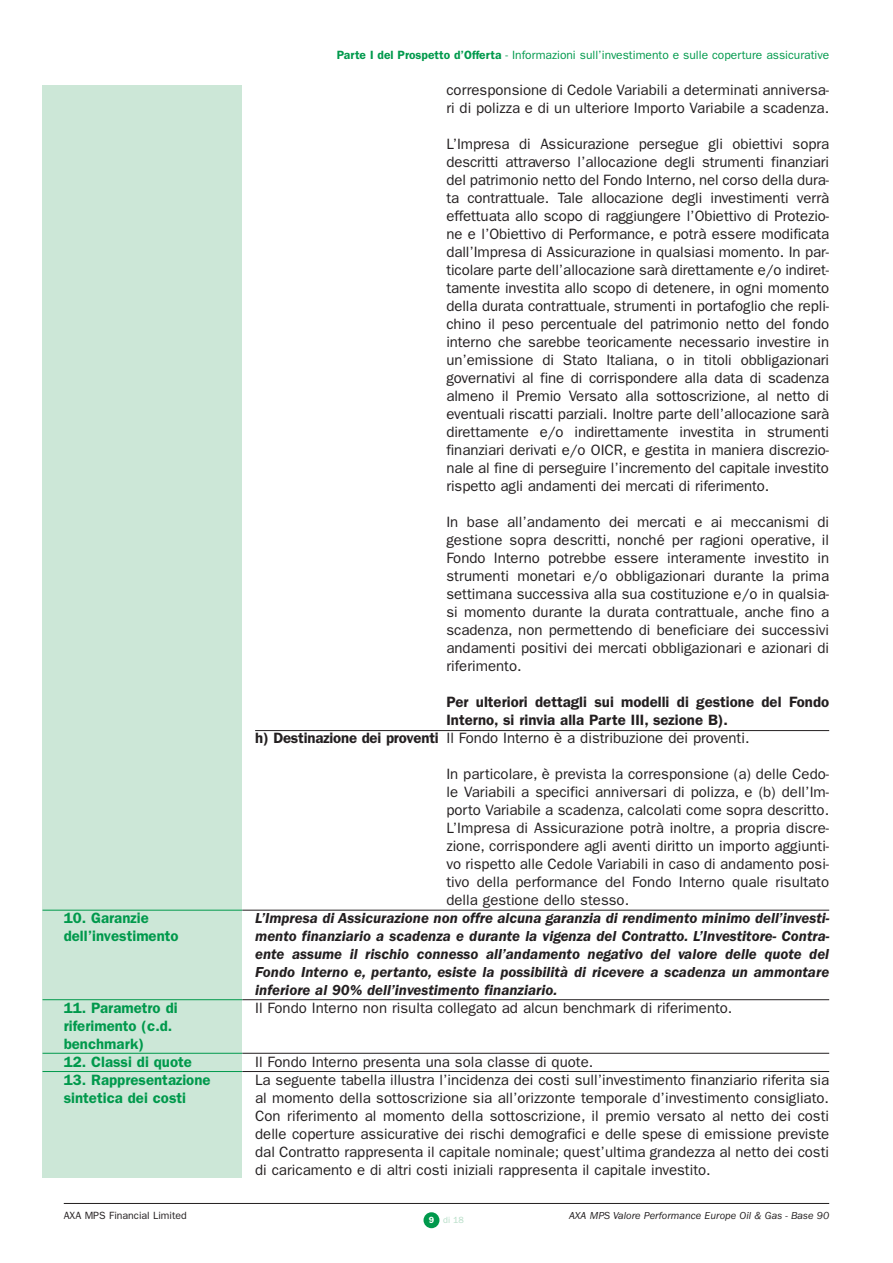
<style>
.page{position:relative;width:893px;height:1263px;background:#fff}
.page>*{position:absolute;margin:0;border:0;box-sizing:border-box;transform-origin:0 0}
.t1{font:15px/18px "Franklin Gothic";color:#231f20;text-align:justify}
.t2{font:italic 600 15px/18px "Franklin Gothic";color:#231f20;text-align:justify}
.t3{font:600 15px/18px "Franklin Gothic";color:#00994c}
.t4{font:600 15px "Franklin Gothic";color:#231f20}
.t5{font:12px "Franklin Gothic";color:#00994c}
.t6{font:italic 10.5px "Franklin Gothic";color:#231f20}
.t7{font:10.5px "Franklin Gothic";color:#231f20}
.t8{font:9px "Franklin Gothic";color:#b5ddc6}
.s1{font-weight:600}
.s2{font-weight:600;color:#fff}
</style>
<div class="page">
<div style="left:423px;top:1212px;width:16px;height:16px;background:#00994c;border-radius:50%"></div>
<div style="left:43px;top:85px;width:199px;height:1093px;background:#cce7d7"></div>
<hr style="left:255px;top:730px;width:574px;height:1px;background:#231f20">
<hr style="left:64px;top:1203px;width:765px;height:1px;background:#231f20">
<hr style="left:43px;top:910px;width:199px;height:1px;background:#00994c">
<hr style="left:242px;top:910px;width:587px;height:1px;background:#231f20">
<hr style="left:43px;top:999px;width:199px;height:1px;background:#00994c">
<hr style="left:242px;top:999px;width:587px;height:1px;background:#231f20">
<hr style="left:43px;top:1053px;width:199px;height:1px;background:#00994c">
<hr style="left:242px;top:1053px;width:587px;height:1px;background:#231f20">
<hr style="left:43px;top:1071px;width:199px;height:1px;background:#00994c">
<hr style="left:242px;top:1071px;width:587px;height:1px;background:#231f20">
<p class="t3" style="left:64px;top:910px;width:116px">10. Garanzie dell’investimento</p>
<p class="t3" style="left:64px;top:1000px;width:115px">11. Parametro di riferimento (c.d. benchmark)</p>
<p class="t3" style="left:64px;top:1054px;width:130px">12. Classi di quote</p>
<p class="t3" style="left:64px;top:1072px;width:148px">13. Rappresentazione sintetica dei costi</p>
<p class="t5" style="left:337px;top:51px;width:494px"><span class="s1">Parte I del Prospetto d’Offerta</span> - Informazioni sull’investimento e sulle coperture assicurative</p>
<p class="t1" style="left:446px;top:82px;width:384px">corresponsione di Cedole Variabili a determinati anniversa&shy;ri di polizza e di un ulteriore Importo Variabile a scadenza.</p>
<p class="t1" style="left:446px;top:136px;width:384px">L’Impresa di Assicurazione persegue gli obiettivi sopra descritti attraverso l’allocazione degli strumenti finanziari del patrimonio netto del Fondo Interno, nel corso della dura&shy;ta contrattuale. Tale allocazione degli investimenti verrà effettuata allo scopo di raggiungere l’Obiettivo di Protezio&shy;ne e l’Obiettivo di Performance, e potrà essere modificata dall’Impresa di Assicurazione in qualsiasi momento. In par&shy;ticolare parte dell’allocazione sarà direttamente e/o indiret&shy;tamente investita allo scopo di detenere, in ogni momento della durata contrattuale, strumenti in portafoglio che repli&shy;chino il peso percentuale del patrimonio netto del fondo interno che sarebbe teoricamente necessario investire in un’emissione di Stato Italiana, o in titoli obbligazionari governativi al fine di corrispondere alla data di scadenza almeno il Premio Versato alla sottoscrizione, al netto di eventuali riscatti parziali. Inoltre parte dell’allocazione sarà direttamente e/o indirettamente investita in strumenti finanziari derivati e/o OICR, e gestita in maniera discrezio&shy;nale al fine di perseguire l’incremento del capitale investito rispetto agli andamenti dei mercati di riferimento.</p>
<p class="t1" style="left:446px;top:514px;width:384px">In base all’andamento dei mercati e ai meccanismi di gestione sopra descritti, nonché per ragioni operative, il Fondo Interno potrebbe essere interamente investito in strumenti monetari e/o obbligazionari durante la prima settimana successiva alla sua costituzione e/o in qualsia&shy;si momento durante la durata contrattuale, anche fino a scadenza, non permettendo di beneficiare dei successivi andamenti positivi dei mercati obbligazionari e azionari di riferimento.</p>
<p class="t4" style="left:446px;top:697px;width:384px">Per ulteriori dettagli sui modelli di gestione del Fondo</p>
<p class="t4" style="left:446px;top:715px;width:283px">Interno, si rinvia alla Parte III, sezione B).</p>
<p class="t1" style="left:255px;top:730px;width:496px"><span class="s1">h) Destinazione dei proventi</span> Il Fondo Interno è a distribuzione dei proventi.</p>
<p class="t1" style="left:446px;top:766px;width:384px">In particolare, è prevista la corresponsione (a) delle Cedo&shy;le Variabili a specifici anniversari di polizza, e (b) dell’Im&shy;porto Variabile a scadenza, calcolati come sopra descritto.<br>L’Impresa di Assicurazione potrà inoltre, a propria discre&shy;zione, corrispondere agli aventi diritto un importo aggiunti&shy;vo rispetto alle Cedole Variabili in caso di andamento posi&shy;tivo della performance del Fondo Interno quale risultato della gestione dello stesso.</p>
<p class="t2" style="left:255px;top:910px;width:576px">L’Impresa di Assicurazione non offre alcuna garanzia di rendimento minimo dell’investi&shy;mento finanziario a scadenza e durante la vigenza del Contratto. L’Investitore- Contra&shy;ente assume il rischio connesso all’andamento negativo del valore delle quote del Fondo Interno e, pertanto, esiste la possibilità di ricevere a scadenza un ammontare inferiore al 90% dell’investimento finanziario.</p>
<p class="t1" style="left:255px;top:1000px;width:479px">Il Fondo Interno non risulta collegato ad alcun benchmark di riferimento.</p>
<p class="t1" style="left:255px;top:1054px;width:576px;text-align:left">Il Fondo Interno presenta una sola classe di quote.<br>La seguente tabella illustra l’incidenza dei costi sull’investimento finanziario riferita sia al momento della sottoscrizione sia all’orizzonte temporale d’investimento consigliato.<br>Con riferimento al momento della sottoscrizione, il premio versato al netto dei costi delle coperture assicurative dei rischi demografici e delle spese di emissione previste dal Contratto rappresenta il capitale nominale; quest’ultima grandezza al netto dei costi di caricamento e di altri costi iniziali rappresenta il capitale investito.</p>
<p class="t7" style="left:64px;top:1211px;width:124px">AXA MPS Financial Limited</p>
<p class="t6" style="left:569px;top:1211px;width:262px">AXA MPS Valore Performance Europe Oil &amp; Gas - Base 90</p>
<p class="t8" style="left:429px;top:1217px;width:37px"><span class="s2">9</span> di 18</p>
</div>
